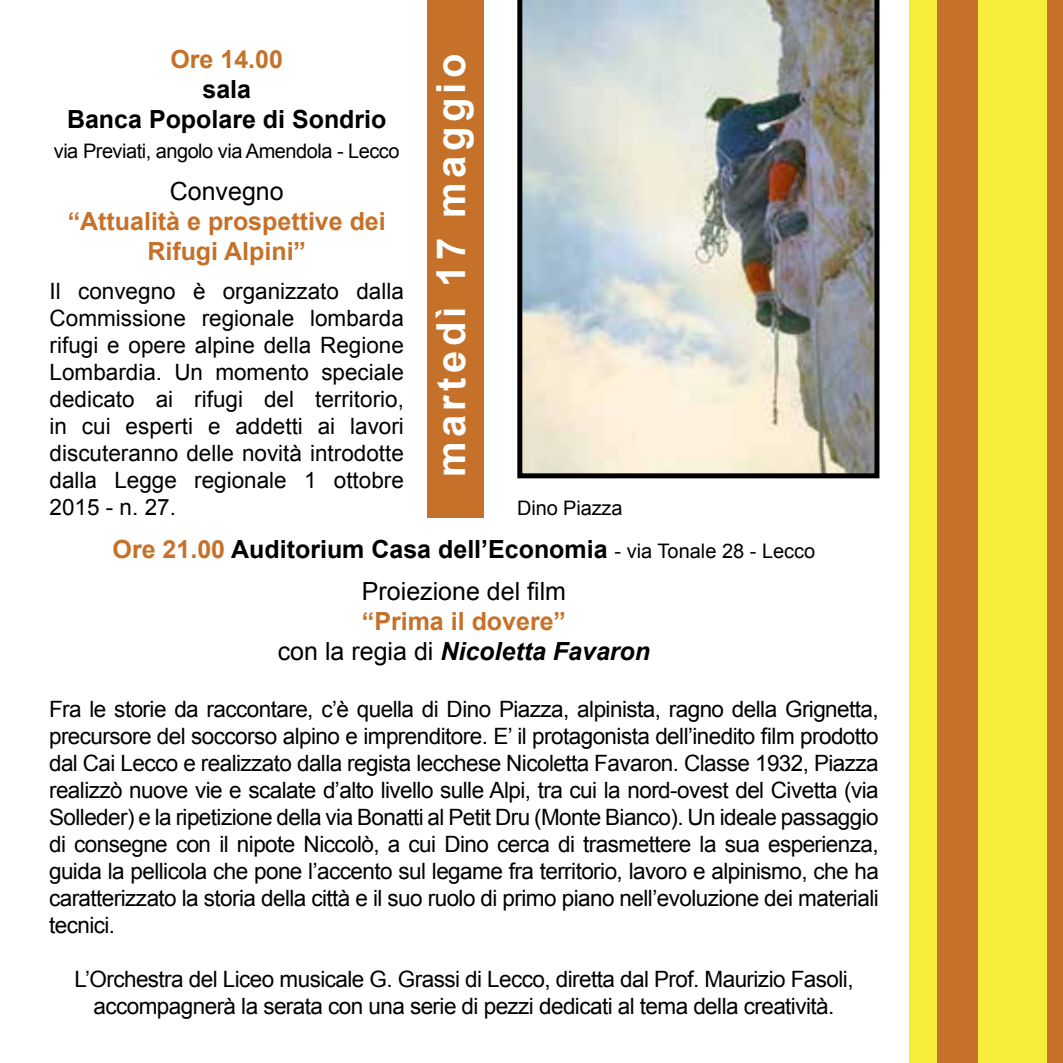
<style>
.page{position:relative;width:1063px;height:1063px;background:#fff}
.page>*{position:absolute;margin:0;border:0;box-sizing:border-box;transform-origin:0 0}
.t1{font:700 40px "Arial";letter-spacing:.11em;color:#fff}
.t2{font:700 25px/42px "Arial";color:#000;text-align:center}
.t3{font:700 25px/30px "Arial";color:#c67129;text-align:center}
.t4{font:italic 700 25px/30px "Arial";color:#000;text-align:center}
.t5{font:25px "Arial";color:#000}
.t6{font:22.5px/27px "Arial";letter-spacing:-.025em;color:#000;text-align:justify}
.t7{font:20px "Arial";letter-spacing:-.025em;color:#000}
.t8{font:20px "Arial";letter-spacing:-.005em;color:#000}
.s1{color:#c67129}
.s2{font-weight:400;font-size:20px}
.s3{font-weight:400}
.s4{font-style:normal;color:#c67129}
.s5{font-weight:400;font-style:normal}
</style>
<div class="page">
<div style="left:936px;top:0;width:44px;height:1063px;background:#c67129"></div>
<div style="left:909px;top:0;width:28px;height:1063px;background:#f6ec3a"></div>
<div style="left:1046px;top:0;width:17px;height:1063px;background:#c67129"></div>
<div style="left:978px;top:0;width:68px;height:1063px;background:#f6ec3a"></div>
<div style="left:427px;top:0;width:57px;height:518px;background:#c67129"></div>
<img style="left:517px;top:0;width:362px;height:478px">
<p class="t3" style="left:170px;top:45px;width:114px">Ore 14.00</p>
<p class="t2" style="left:67px;top:75px;width:321px;line-height:30px">sala<br>Banca Popolare di Sondrio</p>
<p class="t7" style="left:54px;top:138px;width:347px">via Previati, angolo via Amendola - Lecco</p>
<p class="t5" style="left:170px;top:175px;width:115px">Convegno</p>
<p class="t3" style="left:68px;top:207px;width:320px">“Attualità e prospettive dei<br>Rifugi Alpini”</p>
<p class="t6" style="left:50px;top:278px;width:356px">Il convegno è organizzato dalla Commissione regionale lombarda rifugi e opere alpine della Regione Lombardia. Un momento speciale dedicato ai rifugi del territorio, in cui esperti e addetti ai lavori discuteranno delle novità introdotte dalla Legge regionale 1 ottobre 2015 - n. 27.</p>
<h1 class="t1" style="left:424px;top:477px;width:425px;rotate:-90deg">martedì 17 maggio</h1>
<p class="t8" style="left:517px;top:495px;width:107px">Dino Piazza</p>
<p class="t2" style="left:113px;top:529px;width:704px"><span class="s1">Ore 21.00</span> Auditorium Casa dell’Economia <span class="s2">- via Tonale 28 - Lecco<br></span><span class="s3">Proiezione del film</span></p>
<p class="t4" style="left:278px;top:607px;width:374px"><span class="s4">“Prima il dovere”<br></span><span class="s5">con la regia di</span> Nicoletta Favaron</p>
<p class="t6" style="left:49px;top:696px;width:831px">Fra le storie da raccontare, c’è quella di Dino Piazza, alpinista, ragno della Grignetta, precursore del soccorso alpino e imprenditore. E’ il protagonista dell’inedito film prodotto dal Cai Lecco e realizzato dalla regista lecchese Nicoletta Favaron. Classe 1932, Piazza realizzò nuove vie e scalate d’alto livello sulle Alpi, tra cui la nord-ovest del Civetta (via Solleder) e la ripetizione della via Bonatti al Petit Dru (Monte Bianco). Un ideale passaggio di consegne con il nipote Niccolò, a cui Dino cerca di trasmettere la sua esperienza, guida la pellicola che pone l’accento sul legame fra territorio, lavoro e alpinismo, che ha caratterizzato la storia della città e il suo ruolo di primo piano nell’evoluzione dei materiali tecnici.</p>
<p class="t6" style="left:74px;top:966px;width:781px;text-align:center">L’Orchestra del Liceo musicale G. Grassi di Lecco, diretta dal Prof. Maurizio Fasoli, accompagnerà la serata con una serie di pezzi dedicati al tema della creatività.</p>
</div>
